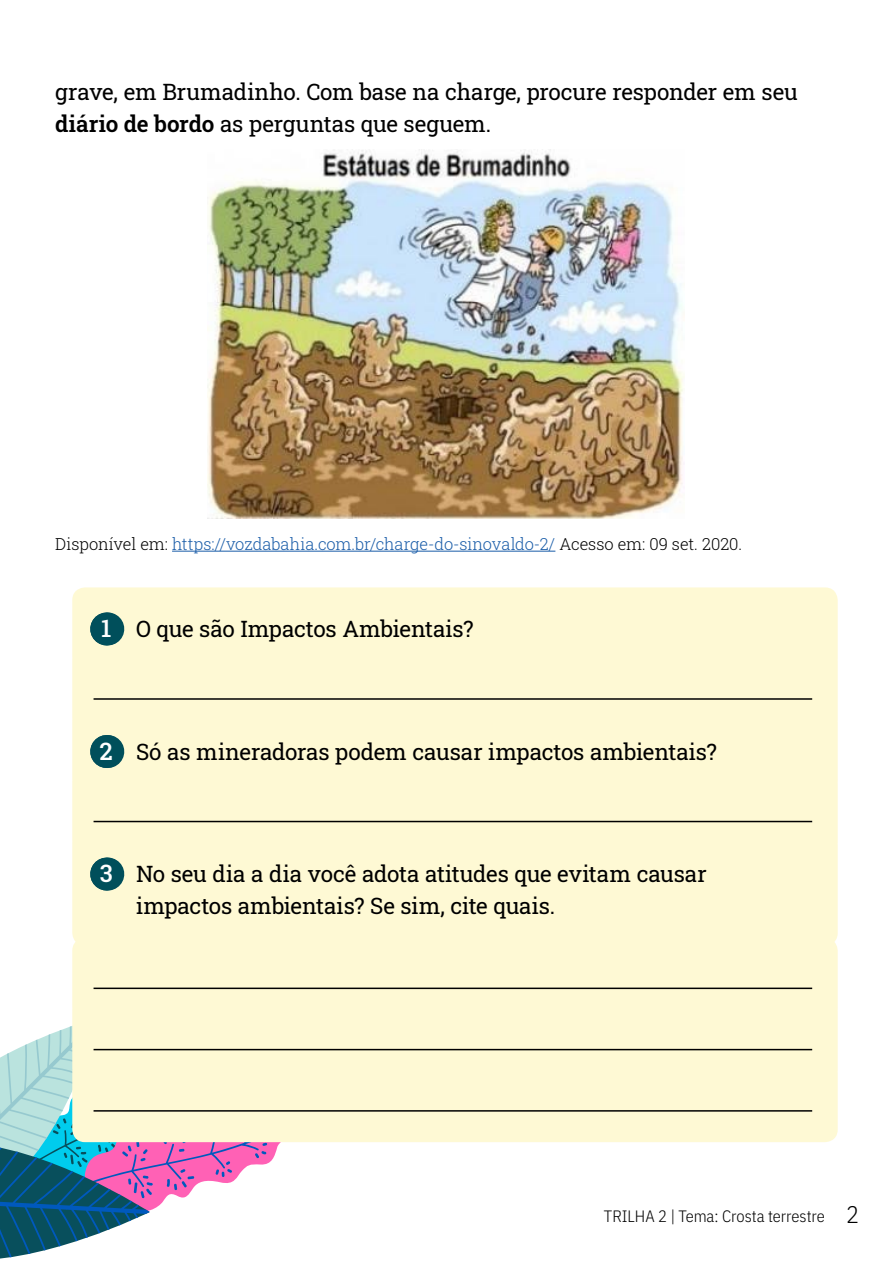
<style>
.page{position:relative;width:893px;height:1263px;background:#fff}
.page>*{position:absolute;margin:0;border:0;box-sizing:border-box;transform-origin:0 0}
.Texto_normal{font:22.5px/31.5px "Roboto Slab";letter-spacing:-.005em;color:#000}
.Fonte_imagem{font:300 16.5px "Roboto Slab";letter-spacing:-.005em;color:#195ca8}
.t1{font:300 16.5px "IBM Plex Sans Cond";letter-spacing:-.005em;color:#000}
.s1{font-weight:600}
.s2{color:#000}
.s3{font-weight:500;font-size:24px;color:#fff}
.s4{font-size:24px}
</style>
<div class="page">
<svg style="left:0;top:1026px;width:281px;height:233px"></svg>
<hr style="left:172px;top:551px;width:383px;height:1px;background:#195ca8">
<div style="left:72px;top:587px;width:766px;height:82px;background:#fef9d4;border-radius:13px"></div>
<svg style="left:72px;top:612px;width:35px;height:33px"></svg>
<hr style="left:0;top:612px;width:1px;height:33px;background:#004f5b">
<hr style="left:107px;top:612px;width:1px;height:33px;background:#004f5b">
<div style="left:72px;top:649px;width:766px;height:81px;background:#fef9d4;border-radius:13px"></div>
<hr style="left:94px;top:698px;width:718px;height:2px;background:#000">
<div style="left:72px;top:710px;width:766px;height:81px;background:#fef9d4;border-radius:13px"></div>
<svg style="left:72px;top:735px;width:35px;height:33px"></svg>
<hr style="left:0;top:735px;width:1px;height:33px;background:#004f5b">
<hr style="left:107px;top:735px;width:1px;height:33px;background:#004f5b">
<div style="left:72px;top:771px;width:766px;height:82px;background:#fef9d4;border-radius:13px"></div>
<hr style="left:94px;top:821px;width:718px;height:1px;background:#000">
<div style="left:72px;top:832px;width:766px;height:113px;background:#fef9d4;border-radius:13px"></div>
<svg style="left:72px;top:857px;width:35px;height:33px"></svg>
<hr style="left:0;top:857px;width:1px;height:33px;background:#004f5b">
<hr style="left:107px;top:857px;width:1px;height:33px;background:#004f5b">
<div style="left:72px;top:938px;width:766px;height:81px;background:#fef9d4;border-radius:13px"></div>
<hr style="left:94px;top:987px;width:718px;height:2px;background:#000">
<div style="left:72px;top:999px;width:766px;height:82px;background:#fef9d4;border-radius:13px"></div>
<hr style="left:94px;top:1049px;width:718px;height:1px;background:#000">
<div style="left:72px;top:1060px;width:766px;height:82px;background:#fef9d4;border-radius:13px"></div>
<hr style="left:94px;top:1110px;width:718px;height:1px;background:#000">
<img style="left:207px;top:150px;width:477px;height:368px">
<p class="Texto_normal" style="left:55px;top:76px;width:744px">grave, em Brumadinho. Com base na charge, procure responder em seu <span class="s1">diário de bordo</span> as perguntas que seguem.</p>
<p class="Fonte_imagem" style="left:55px;top:533px;width:688px"><span class="s2">Disponível em:</span> https://vozdabahia.com.br/charge-do-sinovaldo-2/ <span class="s2">Acesso em: 09 set. 2020.</span></p>
<p class="Texto_normal" style="left:101px;top:612px;width:374px"><span class="s3">1</span> O que são Impactos Ambientais?</p>
<p class="Texto_normal" style="left:100px;top:735px;width:619px"><span class="s3">2</span> Só as mineradoras podem causar impactos ambientais?</p>
<p class="Texto_normal" style="left:136px;top:857px;width:572px;text-indent:-36px"><span class="s3">3</span> No seu dia a dia você adota atitudes que evitam causar impactos ambientais? Se sim, cite quais.</p>
<p class="t1" style="left:604px;top:1203px;width:257px">TRILHA 2 | Tema: Crosta terrestre <span class="s4">2</span></p>
</div>
